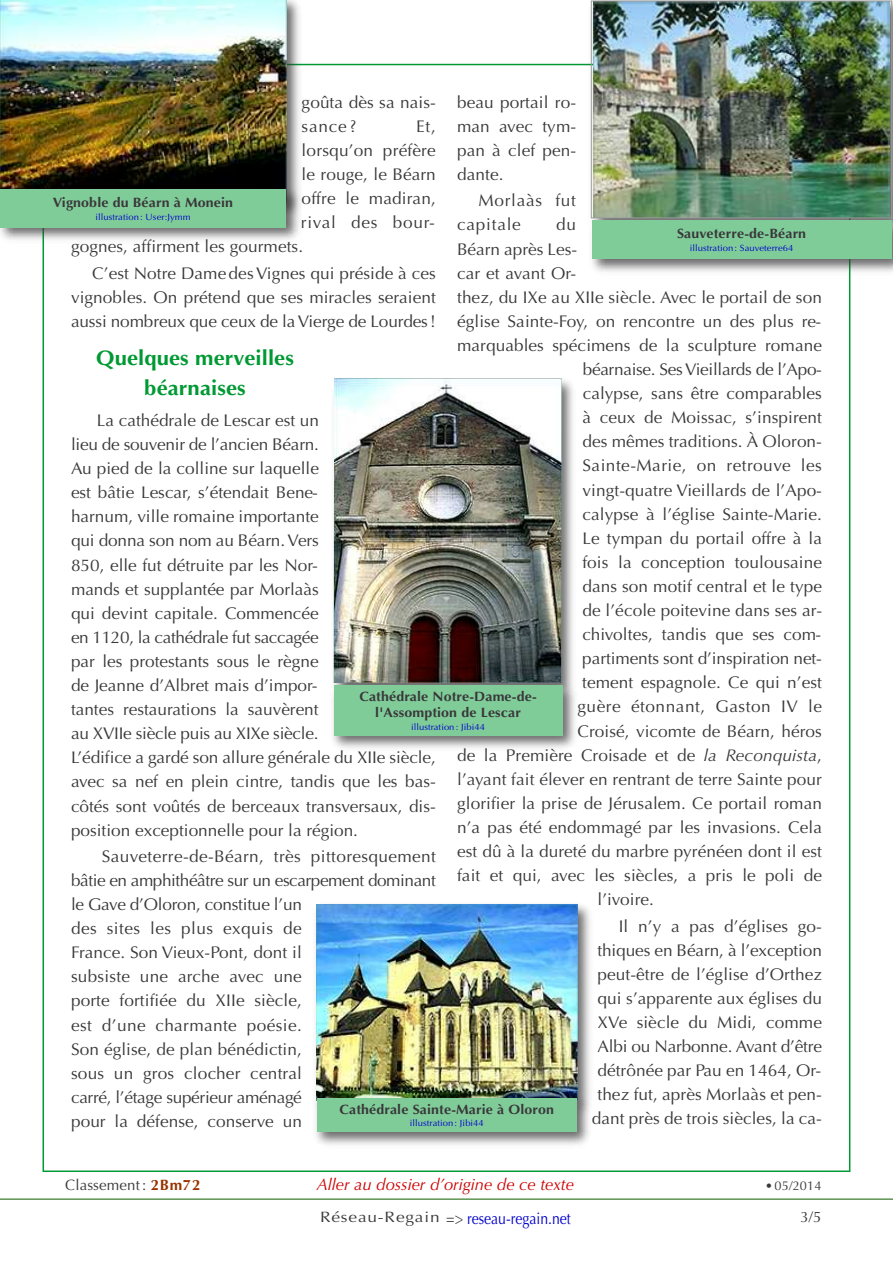
<style>
.page{position:relative;width:893px;height:1263px;background:#fff}
.page>*{position:absolute;margin:0;border:0;box-sizing:border-box;transform-origin:0 0}
.t1{font:700 21px/30px "Optima";letter-spacing:.005em;color:#093;text-align:center;scale:1.05 1}
.t2{font:16.8px/24.2px "Optima";letter-spacing:.005em;color:#39383a}
.t3{font:16.8px/24.2px "Optima";letter-spacing:.045em;color:#39383a}
.t4{font:16.8px "Optima";letter-spacing:-.015em;color:#39383a}
.t5{font:16.8px "Optima";letter-spacing:.025em;color:#39383a}
.t6{font:16.8px "Optima";letter-spacing:.03em;color:#39383a}
.t7{font:italic 16.5px "Optima";color:#c00}
.t8{font:16.5px "Optima";color:#00c;scale:.85 1}
.t9{font:15px "Optima";letter-spacing:.01em;color:#39383a}
.t10{font:700 13.5px/16.8px "Optima";letter-spacing:.01em;color:#39383a;text-align:center;scale:1.05 1}
.t11{font:12.75px "Optima";letter-spacing:.01em;color:#39383a}
.t12{font:9px "Optima";letter-spacing:.005em;color:#00c;scale:1.05 1}
.s1{font-style:italic}
.s2{font-weight:700;color:#930}
.s3{font-size:15px;color:#39383a}
.s4{color:#39383a}
</style>
<div class="page">
<hr style="left:0;top:1198px;width:893px;height:2px;background:#5d9451">
<img style="left:316px;top:904px;width:274px;height:187px">
<img style="left:317px;top:904px;width:260px;height:187px">
<img style="left:315px;top:1091px;width:276px;height:54px">
<div style="left:317px;top:1098px;width:260px;height:34px;background:#80cc99"></div>
<img style="left:287px;top:0;width:19px;height:183px">
<img style="left:0;top:0;width:287px;height:183px">
<img style="left:0;top:183px;width:301px;height:64px">
<div style="left:0;top:189px;width:286px;height:38px;background:#80cc99"></div>
<img style="left:584px;top:0;width:309px;height:214px">
<img style="left:593px;top:3px;width:297px;height:211px">
<div style="left:591px;top:1px;width:301px;height:217px;border:1px solid #9c9c9c"></div>
<img style="left:590px;top:214px;width:303px;height:64px">
<div style="left:592px;top:221px;width:299px;height:38px;background:#80cc99"></div>
<img style="left:333px;top:380px;width:240px;height:299px">
<img style="left:334px;top:378px;width:228px;height:301px">
<img style="left:332px;top:679px;width:243px;height:69px">
<div style="left:334px;top:685px;width:228px;height:51px;background:#80cc99"></div>
<p class="t2" style="left:302px;top:90px;width:136px">goûta dès sa nais&shy;sance ?</p>
<p class="t2" style="left:457px;top:90px;width:121px;text-align:justify">beau portail ro&shy;man avec tym&shy;pan à clef pen&shy;dante.</p>
<p class="t3" style="left:457px;top:189px;width:120px;text-indent:21px">Morlaàs fut capitale</p>
<p class="t2" style="left:416px;top:114px;width:21px">Et,</p>
<p class="t2" style="left:302px;top:138px;width:136px">lorsqu’on préfère</p>
<p class="t2" style="left:302px;top:163px;width:136px">le rouge, le Béarn</p>
<p class="t2" style="left:302px;top:187px;width:136px">offre le madiran,</p>
<p class="t3" style="left:301px;top:211px;width:136px">rival des bour-</p>
<p class="t10" style="left:53px;top:194px;width:173px">Vignoble du Béarn à Monein</p>
<p class="t12" style="left:95px;top:211px;width:92px">illustration: User:Jymm</p>
<p class="t2" style="left:556px;top:213px;width:21px">du</p>
<p class="t2" style="left:457px;top:237px;width:122px">Béarn après Les-</p>
<p class="t2" style="left:457px;top:261px;width:121px">car et avant Or-</p>
<p class="t2" style="left:457px;top:285px;width:366px">thez, du IXe au XIIe siècle. Avec le portail de son</p>
<p class="t2" style="left:457px;top:309px;width:365px">église Sainte-Foy, on rencontre un des plus re-</p>
<p class="t2" style="left:457px;top:333px;width:366px">marquables spécimens de la sculpture romane</p>
<p class="t4" style="left:583px;top:360px;width:241px">béarnaise. SesVieillards de l’Apo-</p>
<p class="t2" style="left:583px;top:382px;width:241px">calypse, sans être comparables</p>
<p class="t2" style="left:583px;top:406px;width:241px">à ceux de Moissac, s’inspirent</p>
<p class="t2" style="left:583px;top:430px;width:241px">des mêmes traditions. À Oloron-</p>
<p class="t5" style="left:583px;top:456px;width:241px">Sainte-Marie, on retrouve les</p>
<p class="t2" style="left:582px;top:478px;width:241px">vingt-quatre Vieillards de l’Apo-</p>
<p class="t2" style="left:582px;top:502px;width:241px">calypse à l’église Sainte-Marie.</p>
<p class="t2" style="left:582px;top:526px;width:241px">Le tympan du portail offre à la</p>
<p class="t2" style="left:582px;top:550px;width:241px">fois la conception toulousaine</p>
<p class="t2" style="left:582px;top:574px;width:241px">dans son motif central et le type</p>
<p class="t2" style="left:582px;top:598px;width:241px">de l’école poitevine dans ses ar-</p>
<p class="t2" style="left:582px;top:623px;width:240px">chivoltes, tandis que ses com-</p>
<p class="t2" style="left:582px;top:647px;width:241px">partiments sont d’inspiration net-</p>
<p class="t2" style="left:582px;top:671px;width:241px">tement espagnole. Ce qui n’est</p>
<p class="t6" style="left:577px;top:697px;width:246px">guère étonnant, Gaston IV le</p>
<p class="t2" style="left:577px;top:719px;width:246px">Croisé, vicomte de Béarn, héros</p>
<p class="t2" style="left:457px;top:743px;width:366px">de la Première Croisade et de <span class="s1">la Reconquista</span>,</p>
<p class="t2" style="left:457px;top:767px;width:366px">l’ayant fait élever en rentrant de terre Sainte pour</p>
<p class="t2" style="left:457px;top:791px;width:366px">glorifier la prise de Jérusalem. Ce portail roman</p>
<p class="t2" style="left:457px;top:815px;width:366px">n’a pas été endommagé par les invasions. Cela</p>
<p class="t2" style="left:457px;top:839px;width:366px">est dû à la dureté du marbre pyrénéen dont il est</p>
<p class="t2" style="left:457px;top:864px;width:366px">fait et qui, avec les siècles, a pris le poli de</p>
<p class="t2" style="left:597px;top:888px;width:58px">l’ivoire.</p>
<p class="t2" style="left:592px;top:914px;width:232px;text-align:right">Il n’y a pas d’églises go&shy;thiques en Béarn, à l’exception peut-être de l’église d’Orthez qui s’apparente aux églises du<br>XVe siècle du Midi, comme<br>Albi ou Narbonne. Avant d’être détrônée par Pau en 1464, Or&shy;thez fut, après Morlaàs et pen&shy;dant près de trois siècles, la ca-</p>
<p class="t10" style="left:677px;top:226px;width:125px">Sauveterre-de-Béarn</p>
<p class="t12" style="left:690px;top:243px;width:100px">illustration: Sauveterre64</p>
<p class="t2" style="left:71px;top:235px;width:234px">gognes, affirment les gourmets.</p>
<p class="t2" style="left:71px;top:261px;width:366px;text-align:justify;text-indent:21px">C’est Notre DamedesVignes qui préside à ces vignobles. On prétend que ses miracles seraient aussi nombreux que ceux de laVierge de Lourdes!</p>
<p class="t1" style="left:96px;top:343px;width:190px">Quelques merveilles béarnaises</p>
<p class="t2" style="left:71px;top:408px;width:366px;text-indent:26px">La cathédrale de Lescar est un<br>lieu de souvenir de l’ancien Béarn.<br>Au pied de la colline sur laquelle<br>est bâtie Lescar, s’étendait Bene-<br>harnum, ville romaine importante<br>qui donna son nom au Béarn.Vers<br>850, elle fut détruite par les Nor-<br>mands et supplantée par Morlaàs<br>qui devint capitale. Commencée<br>en 1120, la cathédrale fut saccagée<br>par les protestants sous le règne<br>de Jeanne d’Albret mais d’impor-<br>tantes restaurations la sauvèrent<br>au XVIIe siècle puis au XIXe siècle.<br>L’édifice a gardé son allure générale du XIIe siècle, avec sa nef en plein cintre, tandis que les bas&shy;côtés sont voûtés de berceaux transversaux, dis&shy;position exceptionnelle pour la région.</p>
<p class="t2" style="left:71px;top:844px;width:366px;text-indent:31px">Sauveterre-de-Béarn, très pittoresquement bâtie en amphithéâtre sur un escarpement dominant le Gave d’Oloron, constitue l’un<br>des sites les plus exquis de<br>France. Son Vieux-Pont, dont il<br>subsiste une arche avec une<br>porte fortifiée du XIIe siècle,<br>est d’une charmante poésie.<br>Son église, de plan bénédictin,<br>sous un gros clocher central<br>carré, l’étage supérieur aménagé<br>pour la défense, conserve un</p>
<p class="t10" style="left:359px;top:688px;width:170px">Cathédrale Notre-Dame-de&shy;l'Assomption de Lescar</p>
<p class="t12" style="left:411px;top:722px;width:72px">illustration: Jibi44</p>
<p class="t10" style="left:340px;top:1101px;width:206px">Cathédrale Sainte-Marie à Oloron</p>
<p class="t12" style="left:410px;top:1118px;width:72px">illustration: Jibi44</p>
<p class="t9" style="left:65px;top:1176px;width:137px">Classement : <span class="s2">2Bm72</span></p>
<p class="t7" style="left:317px;top:1175px;width:259px">Aller au dossier d’origine de ce texte</p>
<p class="t11" style="left:765px;top:1178px;width:58px">•05/2014</p>
<p class="t8" style="left:320px;top:1209px;width:296px"><span class="s3">Réseau-Regain</span> <span class="s4">=&gt;</span> reseau-regain.net</p>
<p class="t9" style="left:801px;top:1208px;width:22px">3/5</p>
</div>
